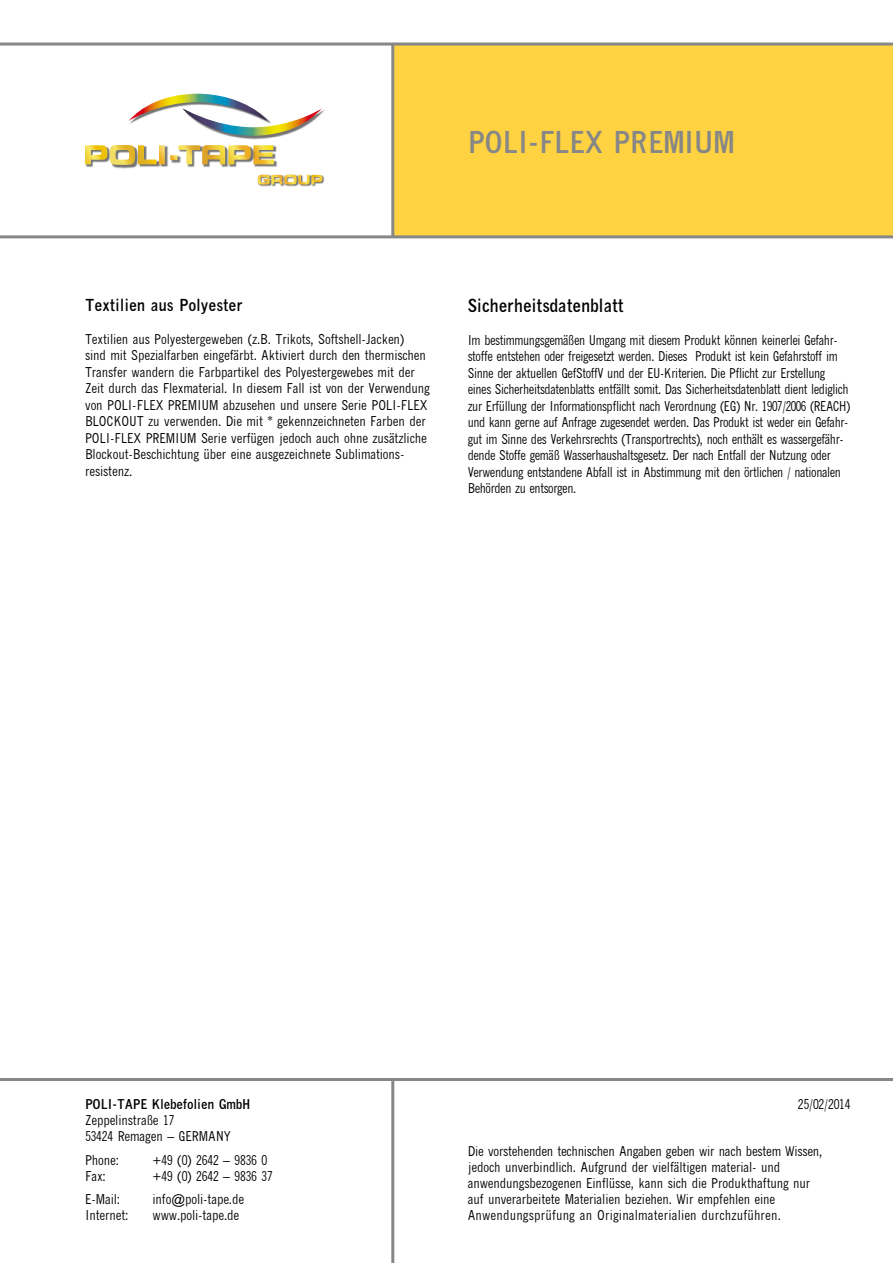
<style>
.page{position:relative;width:893px;height:1263px;background:#fff}
.page>*{position:absolute;margin:0;border:0;box-sizing:border-box;transform-origin:0 0}
.t1{font:700 condensed 30px "M News Gothic";color:#868786}
.t2{font:700 condensed 18px "M News Gothic";color:#000}
.t3{font:700 condensed 16.5px "M News Gothic";color:#000}
.t4{font:condensed 13.5px/16.5px "M News Gothic";color:#000}
.t5{font:condensed 13.5px/16.5px "M News Gothic";letter-spacing:-.02em;color:#000;scale:.95 1}
.t6{font:700 condensed 13.5px "M News Gothic";color:#000}
</style>
<div class="page">
<div style="left:393px;top:44px;width:500px;height:193px;background:#ffd242"></div>
<hr style="left:0;top:235px;width:893px;height:3px;background:#868786">
<hr style="left:0;top:43px;width:893px;height:3px;background:#868786">
<hr style="left:391px;top:44px;width:3px;height:193px;background:#868786">
<hr style="left:0;top:1078px;width:893px;height:3px;background:#868786">
<hr style="left:391px;top:1079px;width:3px;height:184px;background:#868786">
<img style="left:259px;top:175px;width:66px;height:12px">
<svg style="left:258px;top:175px;width:64px;height:10px"></svg>
<img style="left:86px;top:165px;width:82px;height:3px">
<img style="left:187px;top:145px;width:90px;height:23px">
<svg style="left:85px;top:145px;width:189px;height:20px"></svg>
<img style="left:229px;top:109px;width:96px;height:30px">
<svg style="left:128px;top:94px;width:194px;height:42px"></svg>
<h1 class="t1" style="left:468px;top:124px;width:268px">POLI-FLEX PREMIUM</h1>
<p class="t3" style="left:85px;top:295px;width:159px">Textilien aus Polyester</p>
<p class="t4" style="left:85px;top:330px;width:346px">Textilien aus Polyestergeweben (z.B. Trikots, Softshell-Jacken)<br>sind mit Spezialfarben eingefärbt. Aktiviert durch den thermischen Transfer wandern die Farbpartikel des Polyestergewebes mit der Zeit durch das Flexmaterial. In diesem Fall ist von der Verwendung von POLI-FLEX PREMIUM abzusehen und unsere Serie POLI-FLEX BLOCKOUT zu verwenden. Die mit * gekennzeichneten Farben der POLI-FLEX PREMIUM Serie verfügen jedoch auch ohne zusätzliche Blockout-Beschichtung über eine ausgezeichnete Sublimations&shy;resistenz.</p>
<h2 class="t2" style="left:468px;top:295px;width:158px">Sicherheitsdatenblatt</h2>
<p class="t5" style="left:468px;top:332px;width:404px">Im bestimmungsgemäßen Umgang mit diesem Produkt können keinerlei Gefahr&shy;stoffe entstehen oder freigesetzt werden. Dieses Produkt ist kein Gefahrstoff im Sinne der aktuellen GefStoffV und der EU-Kriterien. Die Pflicht zur Erstellung eines Sicherheitsdatenblatts entfällt somit. Das Sicherheitsdatenblatt dient lediglich zur Erfüllung der Informationspflicht nach Verordnung (EG) Nr. 1907/2006 (REACH) und kann gerne auf Anfrage zugesendet werden. Das Produkt ist weder ein Gefahr&shy;gut im Sinne des Verkehrsrechts (Transportrechts), noch enthält es wassergefähr&shy;dende Stoffe gemäß Wasserhaushaltsgesetz. Der nach Entfall der Nutzung oder Verwendung entstandene Abfall ist in Abstimmung mit den örtlichen / nationalen Behörden zu entsorgen.</p>
<p class="t6" style="left:85px;top:1096px;width:167px">POLI-TAPE Klebefolien GmbH</p>
<p class="t4" style="left:85px;top:1112px;width:147px">Zeppelinstraße 17<br>53424 Remagen – GERMANY</p>
<p class="t4" style="left:85px;top:1151px;width:35px">Phone:</p>
<p class="t4" style="left:153px;top:1151px;width:116px">+49 (0) 2642 – 9836 0</p>
<p class="t4" style="left:85px;top:1168px;width:22px">Fax:</p>
<p class="t4" style="left:153px;top:1168px;width:122px">+49 (0) 2642 – 9836 37</p>
<p class="t4" style="left:85px;top:1191px;width:37px">E-Mail:</p>
<p class="t4" style="left:153px;top:1191px;width:93px">info@poli-tape.de</p>
<p class="t4" style="left:85px;top:1207px;width:45px">Internet:</p>
<p class="t4" style="left:153px;top:1207px;width:88px">www.poli-tape.de</p>
<p class="t4" style="left:798px;top:1095px;width:54px">25/02/2014</p>
<p class="t4" style="left:468px;top:1142px;width:356px">Die vorstehenden technischen Angaben geben wir nach bestem Wissen, jedoch unverbindlich. Aufgrund der vielfältigen material- und anwendungsbezogenen Einflüsse, kann sich die Produkthaftung nur auf unverarbeitete Materialien beziehen. Wir empfehlen eine Anwendungsprüfung an Originalmaterialien durchzuführen.</p>
</div>
